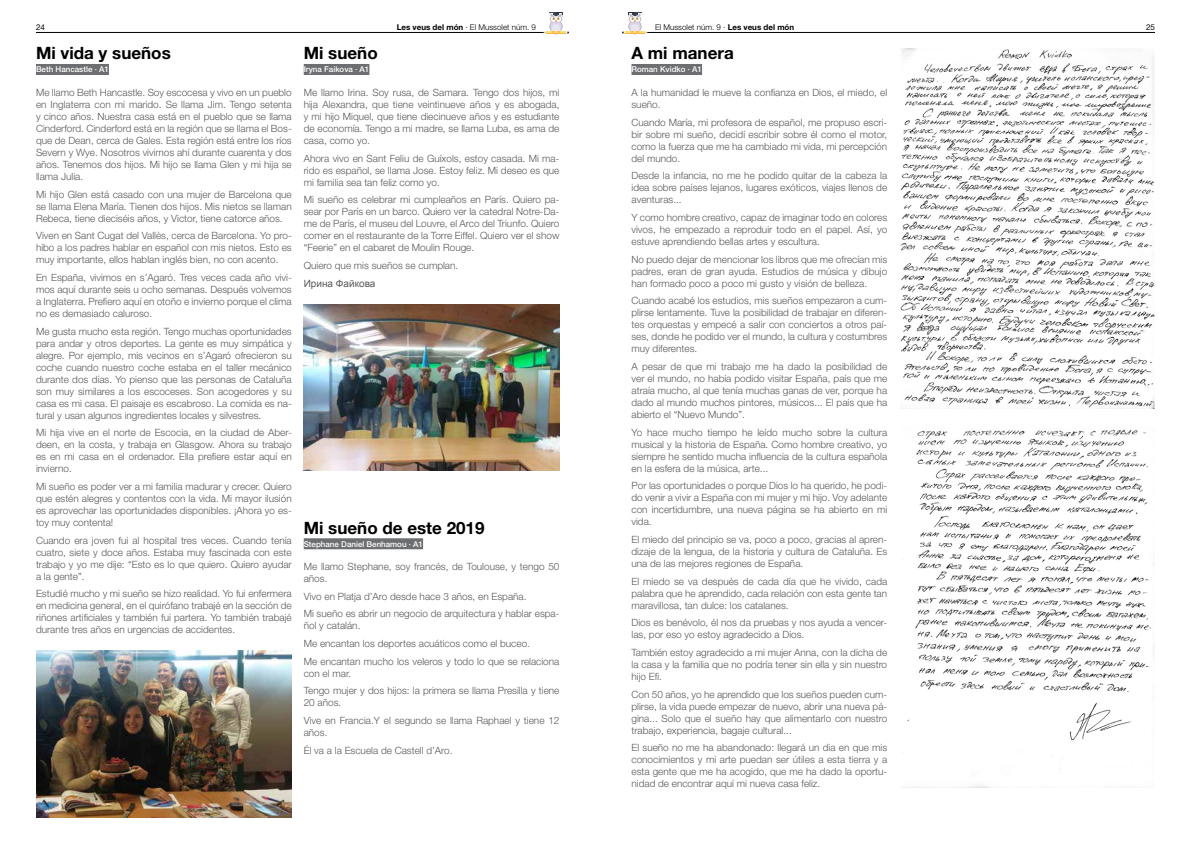
<style>
.page{position:relative;width:1191px;height:842px;background:#fff}
.page>*{position:absolute;margin:0;border:0;box-sizing:border-box;transform-origin:0 0}
.t1{font:700 17px "Helvetica Neue LT Std";color:#000}
.t2{font:300 10px/12px "Helvetica Neue LT Std";color:#58595b;text-align:justify}
.t3{font:10px "Arial";color:#58595b}
.t4{font:500 8px "Helvetica Neue LT Std";color:#fff}
.t5{font:300 8px "Helvetica Neue LT Std";color:#000}
.t6{font:8px "Helvetica Neue LT Std";color:#000}
.s1{font-weight:700}
</style>
<div class="page">
<hr style="left:36px;top:32px;width:523px;height:1px;background:#000">
<hr style="left:631px;top:32px;width:524px;height:1px;background:#000">
<div style="left:550px;top:21px;width:12px;height:14px;background:#dbd6eb;border-radius:6px"></div>
<div style="left:552px;top:24px;width:8px;height:11px;background:#e8e6eb;border-radius:4px"></div>
<svg style="left:549px;top:12px;width:14px;height:12px"></svg>
<svg style="left:543px;top:31px;width:26px;height:3px"></svg>
<div style="left:629px;top:20px;width:12px;height:12px;background:#c9c5db;border-radius:50%"></div>
<div style="left:629px;top:21px;width:11px;height:14px;background:#dbd6eb;border-radius:6px"></div>
<div style="left:631px;top:24px;width:8px;height:11px;background:#e8e6eb;border-radius:4px"></div>
<svg style="left:628px;top:12px;width:14px;height:12px"></svg>
<svg style="left:622px;top:31px;width:26px;height:3px"></svg>
<div style="left:36px;top:64px;width:73px;height:11px;background:#6d6e71"></div>
<div style="left:304px;top:64px;width:65px;height:11px;background:#6d6e71"></div>
<div style="left:631px;top:64px;width:71px;height:11px;background:#6d6e71"></div>
<div style="left:304px;top:538px;width:119px;height:11px;background:#6d6e71"></div>
<img style="left:304px;top:304px;width:255px;height:167px">
<img style="left:900px;top:48px;width:255px;height:361px">
<img style="left:902px;top:429px;width:252px;height:359px">
<img style="left:36px;top:651px;width:256px;height:166px">
<p class="t6" style="left:36px;top:22px;width:10px">24</p>
<p class="t5" style="left:397px;top:22px;width:141px"><span class="s1">Les veus del món</span> · El Mussolet núm. 9</p>
<p class="t5" style="left:655px;top:22px;width:141px">El Mussolet núm. 9 · <span class="s1">Les veus del món</span></p>
<p class="t6" style="left:1146px;top:22px;width:10px">25</p>
<h1 class="t1" style="left:36px;top:43px;width:136px">Mi vida y sueños</h1>
<p class="t4" style="left:36px;top:65px;width:74px">Beth Hancastle · A1</p>
<p class="t2" style="left:36px;top:86px;width:257px">Me llamo Beth Hancastle. Soy escocesa y vivo en un pueblo en Inglaterra con mi marido. Se llama Jim. Tengo setenta y cinco años. Nuestra casa está en el pueblo que se llama Cinderford. Cinderford está en la región que se llama el Bos&shy;que de Dean, cerca de Gales. Esta región está entre los ríos Severn y Wye. Nosotros vivimos ahí durante cuarenta y dos años. Tenemos dos hijos. Mi hijo se llama Glen y mi hija se llama Julia.</p>
<p class="t2" style="left:36px;top:188px;width:257px">Mi hijo Glen está casado con una mujer de Barcelona que se llama Elena María. Tienen dos hijos. Mis nietos se llaman Rebeca, tiene dieciséis años, y Victor, tiene catorce años.</p>
<p class="t2" style="left:36px;top:229px;width:257px">Viven en Sant Cugat del Vallès, cerca de Barcelona. Yo pro&shy;hibo a los padres hablar en español con mis nietos. Esto es muy importante, ellos hablan inglés bien, no con acento.</p>
<p class="t2" style="left:36px;top:271px;width:257px">En España, vivimos en s’Agaró. Tres veces cada año vivi&shy;mos aquí durante seis u ocho semanas. Después volvemos a Inglaterra. Prefiero aquí en otoño e invierno porque el clima no es demasiado caluroso.</p>
<p class="t2" style="left:36px;top:325px;width:257px">Me gusta mucho esta región. Tengo muchas oportunidades para andar y otros deportes. La gente es muy simpática y alegre. Por ejemplo, mis vecinos en s’Agaró ofrecieron su coche cuando nuestro coche estaba en el taller mecánico durante dos días. Yo pienso que las personas de Cataluña son muy similares a los escoceses. Son acogedores y su casa es mi casa. El paisaje es escabroso. La comida es na&shy;tural y usan algunos ingredientes locales y silvestres.</p>
<p class="t2" style="left:36px;top:426px;width:257px">Mi hija vive en el norte de Escocia, en la ciudad de Aber&shy;deen, en la costa, y trabaja en Glasgow. Ahora su trabajo es en mi casa en el ordenador. Ella prefiere estar aquí en invierno.</p>
<p class="t2" style="left:36px;top:480px;width:257px">Mi sueño es poder ver a mi familia madurar y crecer. Quiero que estén alegres y contentos con la vida. Mi mayor ilusión es aprovechar las oportunidades disponibles. ¡Ahora yo es&shy;toy muy contenta!</p>
<p class="t2" style="left:36px;top:534px;width:257px">Cuando era joven fui al hospital tres veces. Cuando tenía cuatro, siete y doce años. Estaba muy fascinada con este trabajo y yo me dije: “Esto es lo que quiero. Quiero ayudar a la gente”.</p>
<p class="t2" style="left:36px;top:587px;width:257px">Estudié mucho y mi sueño se hizo realidad. Yo fui enfermera en medicina general, en el quirófano trabajé en la sección de riñones artificiales y también fui partera. Yo también trabajé durante tres años en urgencias de accidentes.</p>
<h1 class="t1" style="left:304px;top:43px;width:75px">Mi sueño</h1>
<p class="t4" style="left:304px;top:65px;width:67px">Iryna Faikova · A1</p>
<p class="t2" style="left:304px;top:86px;width:257px">Me llamo Irina. Soy rusa, de Samara. Tengo dos hijos, mi hija Alexandra, que tiene veintinueve años y es abogada, y mi hijo Miquel, que tiene diecinueve años y es estudiante de economía. Tengo a mi madre, se llama Luba, es ama de casa, como yo.</p>
<p class="t2" style="left:304px;top:152px;width:257px">Ahora vivo en Sant Feliu de Guíxols, estoy casada. Mi ma&shy;rido es español, se llama Jose. Estoy feliz. Mi deseo es que mi familia sea tan feliz como yo.</p>
<p class="t2" style="left:304px;top:193px;width:257px">Mi sueño es celebrar mi cumpleaños en París. Quiero pa&shy;sear por París en un barco. Quiero ver la catedral Notre-Da&shy;me de París, el museu del Louvre, el Arco del Triunfo. Quiero comer en el restaurante de la Torre Eiffel. Quiero ver el show “Feerie” en el cabaret de Moulin Rouge.</p>
<p class="t2" style="left:304px;top:259px;width:156px">Quiero que mis sueños se cumplan.</p>
<p class="t3" style="left:304px;top:276px;width:73px">Ирина Файкова</p>
<h1 class="t1" style="left:631px;top:43px;width:104px">A mi manera</h1>
<p class="t4" style="left:631px;top:65px;width:72px">Roman Kvidko · A1</p>
<p class="t2" style="left:631px;top:86px;width:257px">A la humanidad le mueve la confianza en Dios, el miedo, el sueño.</p>
<p class="t2" style="left:631px;top:116px;width:257px">Cuando María, mi profesora de español, me propuso escri&shy;bir sobre mi sueño, decidí escribir sobre él como el motor, como la fuerza que me ha cambiado mi vida, mi percepción del mundo.</p>
<p class="t2" style="left:631px;top:169px;width:257px">Desde la infancia, no me he podido quitar de la cabeza la idea sobre países lejanos, lugares exóticos, viajes llenos de aventuras...</p>
<p class="t2" style="left:631px;top:211px;width:257px">Y como hombre creativo, capaz de imaginar todo en colores vivos, he empezado a reproduir todo en el papel. Así, yo estuve aprendiendo bellas artes y escultura.</p>
<p class="t2" style="left:631px;top:253px;width:257px">No puedo dejar de mencionar los libros que me ofrecían mis padres, eran de gran ayuda. Estudios de música y dibujo han formado poco a poco mi gusto y visión de belleza.</p>
<p class="t2" style="left:631px;top:294px;width:257px">Cuando acabé los estudios, mis sueños empezaron a cum&shy;plirse lentamente. Tuve la posibilidad de trabajar en diferen&shy;tes orquestas y empecé a salir con conciertos a otros paí&shy;ses, donde he podido ver el mundo, la cultura y costumbres muy diferentes.</p>
<p class="t2" style="left:631px;top:360px;width:257px">A pesar de que mi trabajo me ha dado la posibilidad de ver el mundo, no había podido visitar España, país que me atraía mucho, al que tenía muchas ganas de ver, porque ha dado al mundo muchos pintores, músicos... El país que ha abierto el “Nuevo Mundo”.</p>
<p class="t2" style="left:631px;top:426px;width:257px">Yo hace mucho tiempo he leído mucho sobre la cultura musical y la historia de España. Como hombre creativo, yo siempre he sentido mucha influencia de la cultura española en la esfera de la música, arte...</p>
<p class="t2" style="left:631px;top:479px;width:257px">Por las oportunidades o porque Dios lo ha querido, he podi&shy;do venir a vivir a España con mi mujer y mi hijo. Voy adelante con incertidumbre, una nueva página se ha abierto en mi vida.</p>
<p class="t2" style="left:631px;top:533px;width:257px">El miedo del principio se va, poco a poco, gracias al apren&shy;dizaje de la lengua, de la historia y cultura de Cataluña. Es una de las mejores regiones de España.</p>
<p class="t2" style="left:631px;top:575px;width:257px">El miedo se va después de cada día que he vivido, cada palabra que he aprendido, cada relación con esta gente tan maravillosa, tan dulce: los catalanes.</p>
<p class="t2" style="left:631px;top:616px;width:257px">Dios es benévolo, él nos da pruebas y nos ayuda a vencer&shy;las, por eso yo estoy agradecido a Dios.</p>
<p class="t2" style="left:631px;top:646px;width:257px">También estoy agradecido a mi mujer Anna, con la dicha de la casa y la familia que no podría tener sin ella y sin nuestro hijo Efi.</p>
<p class="t2" style="left:631px;top:688px;width:257px">Con 50 años, yo he aprendido que los sueños pueden cum&shy;plirse, la vida puede empezar de nuevo, abrir una nueva pá&shy;gina... Solo que el sueño hay que alimentarlo con nuestro trabajo, experiencia, bagaje cultural...</p>
<p class="t2" style="left:631px;top:741px;width:257px">El sueño no me ha abandonado: llegará un dia en que mis conocimientos y mi arte puedan ser útiles a esta tierra y a esta gente que me ha acogido, que me ha dado la oportu&shy;nidad de encontrar aquí mi nueva casa feliz.</p>
<h1 class="t1" style="left:304px;top:517px;width:182px">Mi sueño de este 2019</h1>
<p class="t4" style="left:304px;top:539px;width:121px">Stephane Daniel Benhamou · A1</p>
<p class="t2" style="left:304px;top:560px;width:257px">Me llamo Stephane, soy francés, de Toulouse, y tengo 50 años.</p>
<p class="t2" style="left:304px;top:587px;width:257px;line-height:17.7px">Vivo en Platja d’Aro desde hace 3 años, en España.<br>Mi sueño es abrir un negocio de arquitectura y hablar espa-</p>
<p class="t2" style="left:304px;top:617px;width:257px;line-height:17.7px;text-align:left">ñol y catalán.<br>Me encantan los deportes acuáticos como el buceo.<br>Me encantan mucho los veleros y todo lo que se relaciona</p>
<p class="t2" style="left:304px;top:664px;width:257px;line-height:17.7px">con el mar.<br>Tengo mujer y dos hijos: la primera se llama Presilla y tiene</p>
<p class="t2" style="left:304px;top:694px;width:257px;line-height:17.7px">20 años.<br>Vive en Francia.Y el segundo se llama Raphael y tiene 12</p>
<p class="t2" style="left:304px;top:723px;width:150px;line-height:17.7px">años.<br>Él va a la Escuela de Castell d’Aro.</p>
</div>
